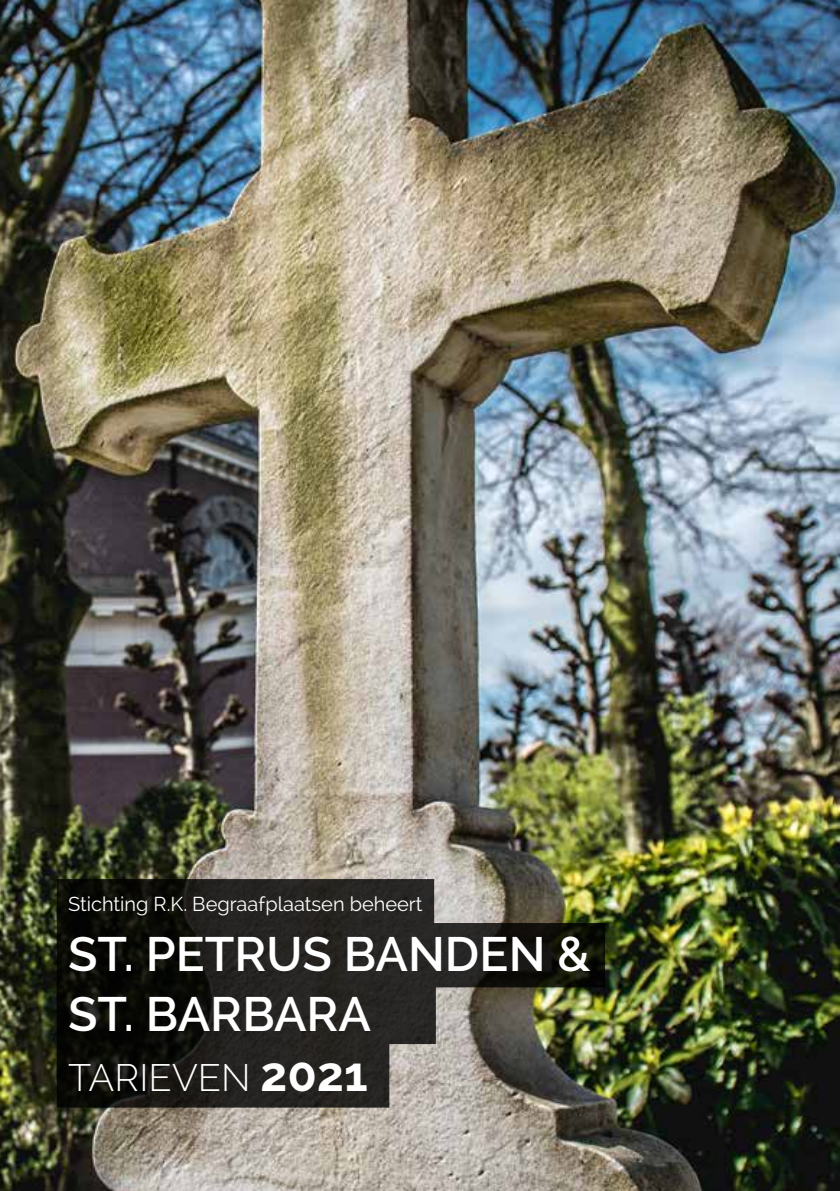
<style>
.page{position:relative;width:840px;height:1191px;background:#fff}
.page>*{position:absolute;margin:0;border:0;box-sizing:border-box;transform-origin:0 0}
.t1{font:600 48px/60px "Raleway";color:#fff}
.t2{font:300 38px "Raleway";color:#fff}
.t3{font:20px "Raleway";color:#fff}
.s1{font-weight:700;font-size:48px}
</style>
<div class="page">
<img style="left:0;top:0;width:839px;height:1191px">
<svg style="left:57px;top:879px;width:547px;height:228px;background:#34332b"></svg>
<p class="t3" style="left:68px;top:892px;width:356px">Stichting R.K. Begraafplaatsen beheert</p>
<h1 class="t1" style="left:68px;top:923px;width:524px">ST. PETRUS BANDEN &amp;<br>ST. BARBARA</h1>
<h2 class="t2" style="left:68px;top:1055px;width:301px">TARIEVEN <span class="s1">2021</span></h2>
</div>
